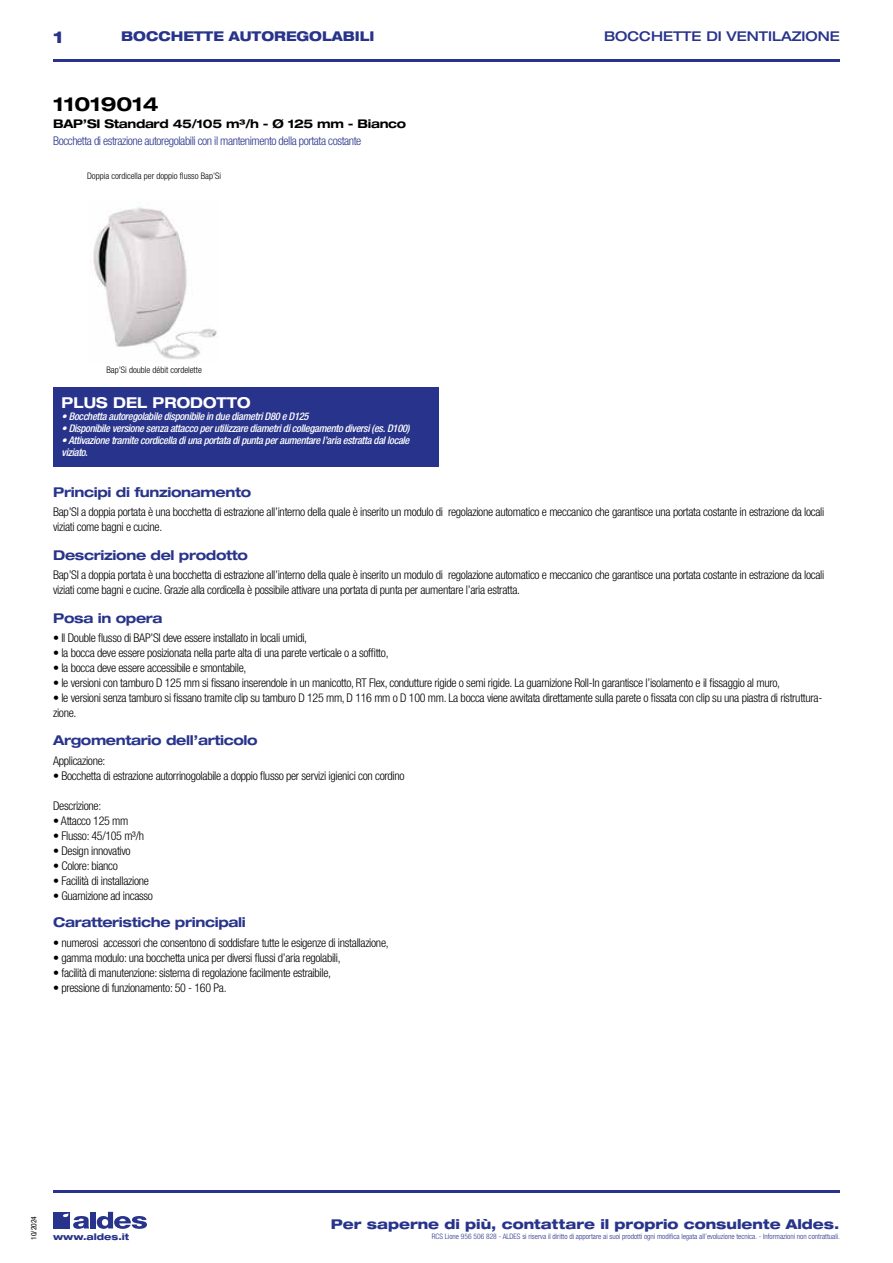
<style>
.page{position:relative;width:893px;height:1263px;background:#fff}
.page>*{position:absolute;margin:0;border:0;box-sizing:border-box;transform-origin:0 0}
.t1{font:700 expanded 19.5px "Helvetica Neue LT Std";letter-spacing:-.01em;color:#000}
.t2{font:800 expanded 16.5px "Helvetica Neue LT Std";color:#28348b}
.t3{font:700 expanded 15px "Helvetica Neue LT Std";color:#fff;scale:.95 1}
.t4{font:700 expanded 13.5px "Helvetica Neue LT Std";letter-spacing:-.025em;color:#28348b}
.t5{font:800 expanded 13.5px "Helvetica Neue LT Std";color:#28348b}
.t6{font:800 expanded 13.5px "Helvetica Neue LT Std";color:#28348b;scale:.95 1}
.t7{font:500 expanded 13.5px "Helvetica Neue LT Std";color:#28348b}
.t8{font:300 condensed 12px/15px "Helvetica Neue LT Std";letter-spacing:-.025em;color:#000}
.t9{font:300 condensed 12px "Helvetica Neue LT Std";letter-spacing:-.035em;color:#28348b}
.t10{font:700 expanded 12px "Helvetica Neue LT Std";letter-spacing:-.025em;color:#000}
.t11{font:italic 500 condensed 10.5px/12px "Helvetica Neue LT Std";letter-spacing:-.03em;color:#fff}
.t12{font:300 condensed 9px "Helvetica Neue LT Std";color:#000}
.t13{font:800 expanded 9px "Helvetica Neue LT Std";color:#28348b}
.t14{font:300 condensed 7.5px "Helvetica Neue LT Std";color:#28348b}
.t15{font:condensed 7.5px "Helvetica Neue LT Std";color:#000}
</style>
<div class="page">
<div style="left:53px;top:1212px;width:17px;height:16px;background:#28348b"></div>
<div style="left:90px;top:1212px;width:6px;height:16px;background:#28348b"></div>
<svg style="left:97px;top:1212px;width:50px;height:17px"></svg>
<svg style="left:63px;top:1213px;width:26px;height:16px"></svg>
<hr style="left:53px;top:59px;width:787px;height:2px;background:#28348b">
<img style="left:93px;top:207px;width:126px;height:152px">
<div style="left:53px;top:387px;width:386px;height:80px;background:#28348b"></div>
<hr style="left:53px;top:1190px;width:787px;height:2px;background:#28348b">
<h2 class="t2" style="left:53px;top:26px;width:12px">1</h2>
<p class="t6" style="left:121px;top:28px;width:268px">BOCCHETTE AUTOREGOLABILI</p>
<p class="t7" style="left:604px;top:28px;width:237px">BOCCHETTE DI VENTILAZIONE</p>
<h1 class="t1" style="left:53px;top:92px;width:107px">11019014</h1>
<p class="t10" style="left:53px;top:116px;width:355px">BAP’SI Standard 45/105 m³/h - Ø 125 mm - Bianco</p>
<p class="t9" style="left:53px;top:134px;width:310px">Bocchetta di estrazione autoregolabili con il mantenimento della portata costante</p>
<p class="t12" style="left:87px;top:170px;width:136px">Doppia cordicella per doppio flusso Bap’Si</p>
<p class="t12" style="left:106px;top:365px;width:97px">Bap’Si double débit cordelette</p>
<p class="t3" style="left:62px;top:393px;width:200px">PLUS DEL PRODOTTO</p>
<p class="t11" style="left:62px;top:410px;width:248px">• Bocchetta autoregolabile disponibile in due diametri D80 e D125</p>
<p class="t11" style="left:62px;top:422px;width:349px">• Disponibile versione senza attacco per utilizzare diametri di collegamento diversi (es. D100)</p>
<p class="t11" style="left:62px;top:434px;width:349px">• Attivazione tramite cordicella di una portata di punta per aumentare l’aria estratta dal locale viziato.</p>
<p class="t4" style="left:53px;top:484px;width:200px">Principi di funzionamento</p>
<p class="t8" style="left:53px;top:505px;width:773px">Bap’SI a doppia portata è una bocchetta di estrazione all’interno della quale è inserito un modulo di regolazione automatico e meccanico che garantisce una portata costante in estrazione da locali viziati come bagni e cucine.</p>
<p class="t8" style="left:53px;top:567px;width:773px">Bap’SI a doppia portata è una bocchetta di estrazione all’interno della quale è inserito un modulo di regolazione automatico e meccanico che garantisce una portata costante in estrazione da locali viziati come bagni e cucine. Grazie alla cordicella è possibile attivare una portata di punta per aumentare l’aria estratta.</p>
<p class="t8" style="left:53px;top:630px;width:256px">• Il Double flusso di BAP’SI deve essere installato in locali umidi,</p>
<p class="t8" style="left:53px;top:645px;width:337px">• la bocca deve essere posizionata nella parte alta di una parete verticale o a soffitto,</p>
<p class="t8" style="left:53px;top:660px;width:195px">• la bocca deve essere accessibile e smontabile,</p>
<p class="t8" style="left:53px;top:675px;width:728px">• le versioni con tamburo D 125 mm si fissano inserendole in un manicotto, RT Flex, condutture rigide o semi rigide. La guarnizione Roll-In garantisce l’isolamento e il fissaggio al muro,</p>
<p class="t8" style="left:53px;top:690px;width:771px">• le versioni senza tamburo si fissano tramite clip su tamburo D 125 mm, D 116 mm o D 100 mm. La bocca viene avvitata direttamente sulla parete o fissata con clip su una piastra di ristruttura&shy;zione.</p>
<p class="t4" style="left:53px;top:547px;width:196px">Descrizione del prodotto</p>
<p class="t4" style="left:53px;top:610px;width:111px">Posa in opera</p>
<p class="t4" style="left:53px;top:732px;width:206px">Argomentario dell’articolo</p>
<p class="t8" style="left:53px;top:753px;width:54px">Applicazione:</p>
<p class="t8" style="left:53px;top:768px;width:353px">• Bocchetta di estrazione autorrinogolabile a doppio flusso per servizi igienici con cordino</p>
<p class="t8" style="left:53px;top:798px;width:50px">Descrizione:</p>
<p class="t8" style="left:53px;top:813px;width:77px">• Attacco 125 mm</p>
<p class="t8" style="left:53px;top:828px;width:92px">• Flusso: 45/105 m³/h</p>
<p class="t8" style="left:53px;top:843px;width:79px">• Design innovativo</p>
<p class="t8" style="left:53px;top:858px;width:66px">• Colore: bianco</p>
<p class="t8" style="left:53px;top:873px;width:97px">• Facilità di installazione</p>
<p class="t8" style="left:53px;top:888px;width:101px">• Guarnizione ad incasso</p>
<p class="t4" style="left:53px;top:914px;width:194px">Caratteristiche principali</p>
<p class="t8" style="left:53px;top:935px;width:337px">• numerosi accessori che consentono di soddisfare tutte le esigenze di installazione,</p>
<p class="t8" style="left:53px;top:950px;width:289px">• gamma modulo: una bocchetta unica per diversi flussi d’aria regolabili,</p>
<p class="t8" style="left:53px;top:965px;width:279px">• facilità di manutenzione: sistema di regolazione facilmente estraibile,</p>
<p class="t8" style="left:53px;top:980px;width:175px">• pressione di funzionamento: 50 - 160 Pa.</p>
<p class="t15" style="left:29px;top:1240px;width:25px;rotate:-90deg">10/2024</p>
<p class="t5" style="left:331px;top:1215px;width:510px">Per saperne di più, contattare il proprio consulente Aldes.</p>
<p class="t13" style="left:53px;top:1231px;width:78px">www.aldes.it</p>
<p class="t14" style="left:432px;top:1232px;width:410px">RCS Lione 956 506 828 - ALDES si riserva il diritto di apportare ai suoi prodotti ogni modifica legata all’evoluzione tecnica. - Informazioni non contrattuali.</p>
</div>
